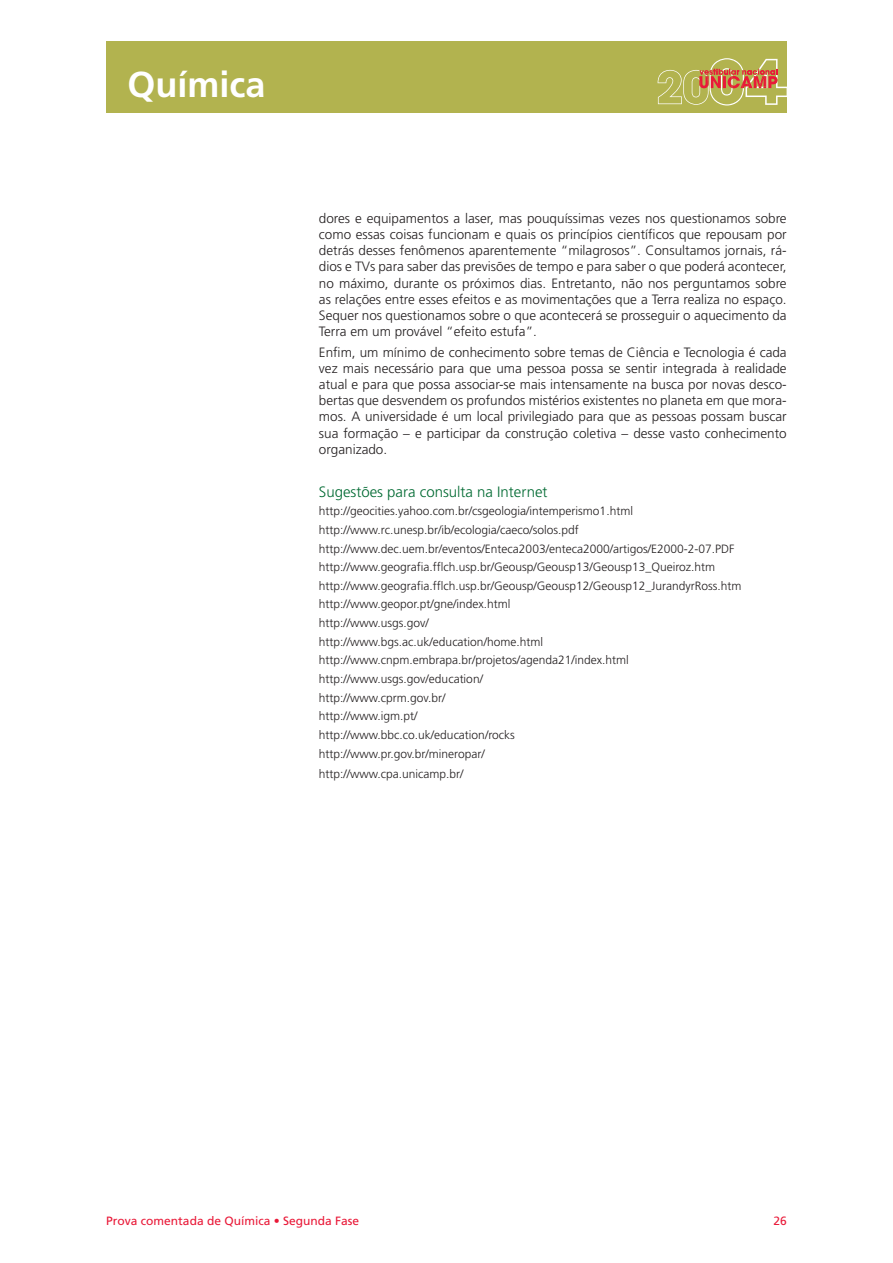
<style>
.page{position:relative;width:893px;height:1263px;background:#fff}
.page>*{position:absolute;margin:0;border:0;box-sizing:border-box;transform-origin:0 0}
.t1{font:700 36px "Frutiger";color:#fff}
.t2{font:300 15px "Frutiger";color:#016a32}
.t3{font:300 13.5px/16.2px "Frutiger";color:#231f20;text-align:justify}
.t4{font:300 12px/18.6px "Frutiger";color:#231f20}
.t5{font:12px "Frutiger";color:#e91938}
</style>
<div class="page">
<div style="left:106px;top:41px;width:681px;height:72px;background:#b2b34f"></div>
<svg style="left:658px;top:58px;width:129px;height:48px"></svg>
<h1 class="t1" style="left:128px;top:63px;width:140px">Química</h1>
<p class="t3" style="left:319px;top:210px;width:469px">dores e equipamentos a laser, mas pouquíssimas vezes nos questionamos sobre como essas coisas funcionam e quais os princípios científicos que repousam por detrás desses fenômenos aparentemente “milagrosos”. Consultamos jornais, rá&shy;dios e TVs para saber das previsões de tempo e para saber o que poderá acontecer, no máximo, durante os próximos dias. Entretanto, não nos perguntamos sobre as relações entre esses efeitos e as movimentações que a Terra realiza no espaço.<br>Sequer nos questionamos sobre o que acontecerá se prosseguir o aquecimento da Terra em um provável “efeito estufa”.</p>
<p class="t3" style="left:319px;top:344px;width:469px">Enfim, um mínimo de conhecimento sobre temas de Ciência e Tecnologia é cada vez mais necessário para que uma pessoa possa se sentir integrada à realidade atual e para que possa associar-se mais intensamente na busca por novas desco&shy;bertas que desvendem os profundos mistérios existentes no planeta em que mora&shy;mos. A universidade é um local privilegiado para que as pessoas possam buscar sua formação – e participar da construção coletiva – desse vasto conhecimento organizado.</p>
<p class="t2" style="left:319px;top:483px;width:230px">Sugestões para consulta na Internet</p>
<p class="t4" style="left:319px;top:502px;width:424px">http://geocities.yahoo.com.br/csgeologia/intemperismo1.html http://www.rc.unesp.br/ib/ecologia/caeco/solos.pdf http://www.dec.uem.br/eventos/Enteca2003/enteca2000/artigos/E2000-2-07.PDF http://www.geografia.fflch.usp.br/Geousp/Geousp13/Geousp13_Queiroz.htm http://www.geografia.fflch.usp.br/Geousp/Geousp12/Geousp12_JurandyrRoss.htm http://www.geopor.pt/gne/index.html<br>http://www.usgs.gov/<br>http://www.bgs.ac.uk/education/home.html http://www.cnpm.embrapa.br/projetos/agenda21/index.html http://www.usgs.gov/education/<br>http://www.cprm.gov.br/<br>http://www.igm.pt/<br>http://www.bbc.co.uk/education/rocks<br>http://www.pr.gov.br/mineropar/</p>
<p class="t4" style="left:319px;top:765px;width:146px">http://www.cpa.unicamp.br/</p>
<p class="t5" style="left:106px;top:1214px;width:254px">Prova comentada de Química • Segunda Fase</p>
<p class="t5" style="left:773px;top:1214px;width:15px">26</p>
</div>
